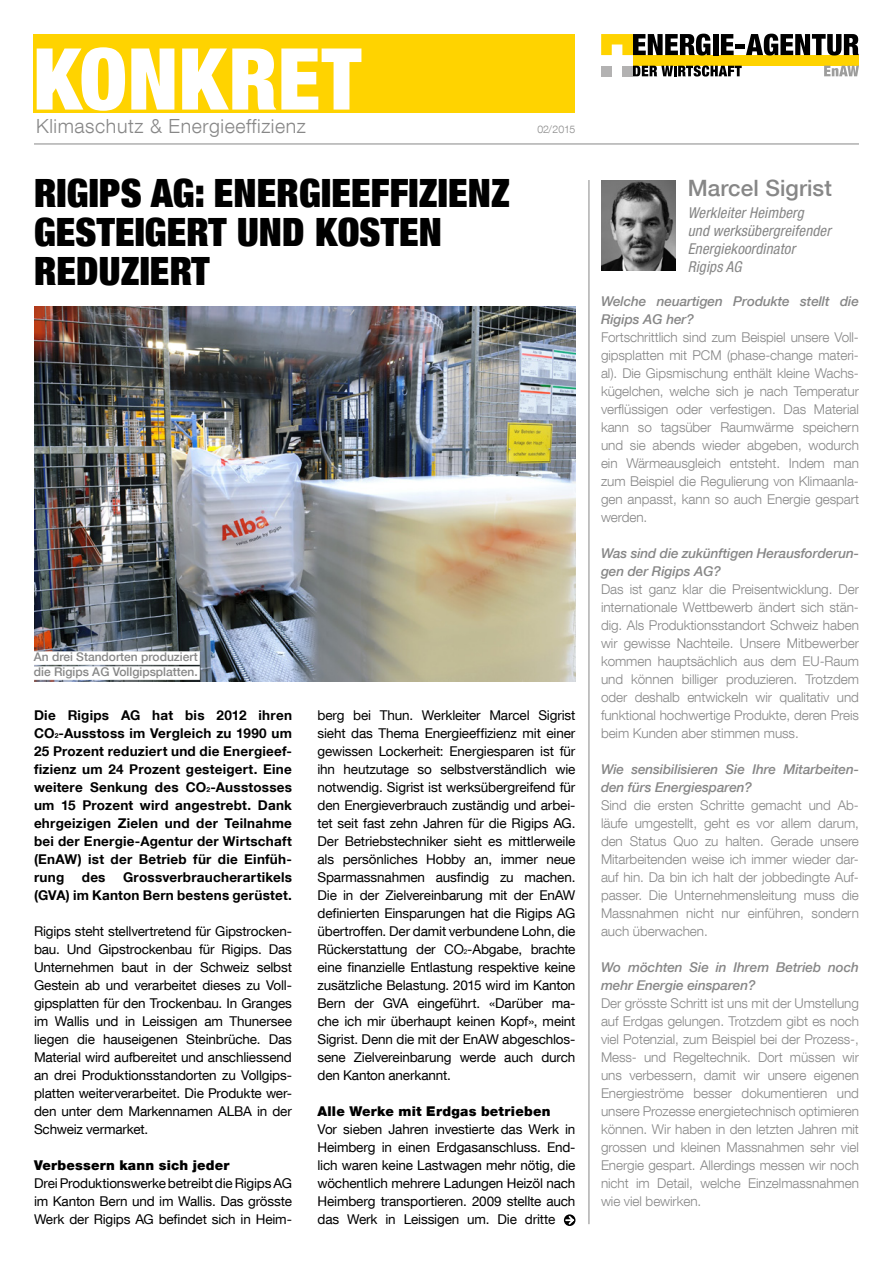
<style>
.page{position:relative;width:893px;height:1263px;background:#fff}
.page>*{position:absolute;margin:0;border:0;box-sizing:border-box;transform-origin:0 0}
.t1{font:900 condensed 85.5px "Helvetica Neue LT Com";letter-spacing:.01em;color:#fff}
.Haupttitel{font:900 condensed 39px/39px "Helvetica Neue LT Com";letter-spacing:.005em;color:#000}
.Interview_Name{font:500 22.5px "Helvetica Neue LT Com";letter-spacing:.005em;color:#878787}
.t2{font:300 19.5px "Helvetica Neue LT Com";letter-spacing:.03em;color:#878787}
.Interview_Jobtitel{font:italic condensed 15px/18px "Helvetica Neue LT Com";letter-spacing:.01em;color:#878787}
.Lauftext{font:13.5px/18px "Helvetica Neue LT Com";letter-spacing:-.01em;color:#000;text-align:justify}
.Interview_Antwort{font:300 13.5px/18px "Helvetica Neue LT Com";letter-spacing:-.005em;color:#878787;text-align:justify}
.Lead{font:700 13.5px/18px "Helvetica Neue LT Com";letter-spacing:.015em;color:#000;text-align:justify}
.Interview_Frage{font:italic 500 13.5px/18px "Helvetica Neue LT Com";letter-spacing:-.005em;color:#878787}
.Absatztitel{font:900 13.5px "Helvetica Neue LT Com";letter-spacing:.015em;color:#000}
.Legende{font:500 12px "Helvetica Neue LT Com";color:#878787}
.t3{font:300 10.5px "Helvetica Neue LT Com";letter-spacing:-.02em;color:#878787}
.s1{font-size:6.75px}
</style>
<div class="page">
<img style="left:34px;top:306px;width:541px;height:375px">
<svg style="left:564px;top:1214px;width:11px;height:12px"></svg>
<div style="left:34px;top:651px;width:166px;height:14px;background:#fff"></div>
<div style="left:34px;top:666px;width:166px;height:14px;background:#fff"></div>
<hr style="left:589px;top:180px;width:1px;height:1044px;background:#878787">
<hr style="left:34px;top:144px;width:825px;height:1px;background:#878787">
<div style="left:34px;top:34px;width:541px;height:78px;background:#ffd300"></div>
<div style="left:633px;top:55px;width:226px;height:11px;background:#ffd300"></div>
<div style="left:601px;top:66px;width:11px;height:10px;background:#b3b2b2"></div>
<div style="left:622px;top:66px;width:11px;height:10px;background:#b3b2b2"></div>
<svg style="left:824px;top:66px;width:35px;height:10px"></svg>
<svg style="left:601px;top:34px;width:109px;height:21px"></svg>
<div style="left:713px;top:34px;width:5px;height:21px;background:#000"></div>
<svg style="left:721px;top:34px;width:13px;height:21px"></svg>
<div style="left:736px;top:44px;width:9px;height:5px;background:#000"></div>
<svg style="left:746px;top:34px;width:113px;height:21px"></svg>
<svg style="left:633px;top:65px;width:109px;height:12px"></svg>
<img style="left:601px;top:180px;width:74px;height:90px">
<p class="t1" style="left:34px;top:28px;width:329px">KONKRET</p>
<p class="t2" style="left:36px;top:114px;width:271px">Klimaschutz &amp; Energieeffizienz</p>
<p class="t3" style="left:537px;top:123px;width:40px">02/2015</p>
<p class="Haupttitel" style="left:34px;top:173px;width:477px">RIGIPS AG: ENERGIEEFFIZIENZ<br>GESTEIGERT UND KOSTEN<br>REDUZIERT</p>
<p class="Legende" style="left:34px;top:650px;width:165px">An drei Standorten produziert</p>
<p class="Legende" style="left:34px;top:665px;width:165px">die Rigips AG Vollgipsplatten.</p>
<p class="Lead" style="left:34px;top:706px;width:259px">Die Rigips AG hat bis 2012 ihren CO<span class="s1">2</span>-Ausstoss im Vergleich zu 1990 um 25 Prozent reduziert und die Energieef&shy;fizienz um 24 Prozent gesteigert. Eine weitere Senkung des CO<span class="s1">2</span>-Ausstosses um 15 Prozent wird angestrebt. Dank ehrgeizigen Zielen und der Teilnahme bei der Energie-Agentur der Wirtschaft (EnAW) ist der Betrieb für die Einfüh&shy;rung</p>
<p class="Lead" style="left:34px;top:868px;width:259px;text-align:right">Grossverbraucherartikels<br>(GVA) im Kanton Bern bestens gerüstet.</p>
<p class="Lauftext" style="left:34px;top:922px;width:259px">Rigips steht stellvertretend für Gipstrocken&shy;bau. Und Gipstrockenbau für Rigips. Das Unternehmen baut in der Schweiz selbst Gestein ab und verarbeitet dieses zu Voll&shy;gipsplatten für den Trockenbau. In Granges im Wallis und in Leissigen am Thunersee liegen die hauseigenen Steinbrüche. Das Material wird aufbereitet und anschliessend an drei Produktionsstandorten zu Vollgips&shy;platten weiterverarbeitet. Die Produkte wer&shy;den unter dem Markennamen ALBA in der Schweiz vermarket.</p>
<p class="Absatztitel" style="left:34px;top:1157px;width:197px">Verbessern kann sich jeder</p>
<p class="Lauftext" style="left:34px;top:1174px;width:259px">Drei Produktionswerke betreibt die Rigips AG im Kanton Bern und im Wallis. Das grösste Werk der Rigips AG befindet sich in Heim-</p>
<p class="Lead" style="left:82px;top:868px;width:25px">des</p>
<p class="Lauftext" style="left:317px;top:706px;width:259px">berg bei Thun. Werkleiter Marcel Sigrist sieht das Thema Energieeffizienz mit einer gewissen Lockerheit: Energiesparen ist für ihn heutzutage so selbstverständlich wie notwendig. Sigrist ist werksübergreifend für den Energieverbrauch zuständig und arbei&shy;tet seit fast zehn Jahren für die Rigips AG.<br>Der Betriebstechniker sieht es mittlerweile als persönliches Hobby an, immer neue Sparmassnahmen ausfindig zu machen.<br>Die in der Zielvereinbarung mit der EnAW definierten Einsparungen hat die Rigips AG übertroffen. Der damit verbundene Lohn, die Rückerstattung der CO<span class="s1">2</span>-Abgabe, brachte eine finanzielle Entlastung respektive keine zusätzliche Belastung. 2015 wird im Kanton Bern der GVA eingeführt. «Darüber ma&shy;che ich mir überhaupt keinen Kopf», meint Sigrist. Denn die mit der EnAW abgeschlos&shy;sene Zielvereinbarung werde auch durch den Kanton anerkannt.</p>
<p class="Absatztitel" style="left:317px;top:1103px;width:234px">Alle Werke mit Erdgas betrieben</p>
<p class="Lauftext" style="left:317px;top:1120px;width:259px">Vor sieben Jahren investierte das Werk in Heimberg in einen Erdgasanschluss. End&shy;lich waren keine Lastwagen mehr nötig, die wöchentlich mehrere Ladungen Heizöl nach Heimberg transportieren. 2009 stellte auch das Werk in Leissigen um. Die dritte</p>
<p class="Interview_Name" style="left:688px;top:175px;width:146px">Marcel Sigrist</p>
<p class="Interview_Jobtitel" style="left:688px;top:204px;width:144px">Werkleiter Heimberg<br>und werksübergreifender<br>Energiekoordinator</p>
<p class="Interview_Jobtitel" style="left:688px;top:258px;width:55px">Rigips AG</p>
<p class="Interview_Frage" style="left:601px;top:292px;width:259px">Welche neuartigen Produkte stellt die<br>Rigips AG her?</p>
<p class="Interview_Antwort" style="left:601px;top:328px;width:259px">Fortschrittlich sind zum Beispiel unsere Voll&shy;gipsplatten mit PCM (phase-change materi&shy;al). Die Gipsmischung enthält kleine Wachs&shy;kügelchen, welche sich je nach Temperatur verflüssigen oder verfestigen. Das Material kann so tagsüber Raumwärme speichern und sie abends wieder abgeben, wodurch ein Wärmeausgleich entsteht. Indem man zum Beispiel die Regulierung von Klimaanla&shy;gen anpasst, kann so auch Energie gespart werden.</p>
<p class="Interview_Frage" style="left:601px;top:544px;width:259px">Was sind die zukünftigen Herausforderun&shy;gen der Rigips AG?</p>
<p class="Interview_Antwort" style="left:601px;top:580px;width:259px">Das ist ganz klar die Preisentwicklung. Der internationale Wettbewerb ändert sich stän&shy;dig. Als Produktionsstandort Schweiz haben wir gewisse Nachteile. Unsere Mitbewerber kommen hauptsächlich aus dem EU-Raum und können billiger produzieren. Trotzdem oder deshalb entwickeln wir qualitativ und funktional hochwertige Produkte, deren Preis beim Kunden aber stimmen muss.</p>
<p class="Interview_Frage" style="left:601px;top:760px;width:259px">Wie sensibilisieren Sie Ihre Mitarbeiten&shy;den fürs Energiesparen?</p>
<p class="Interview_Antwort" style="left:601px;top:796px;width:259px">Sind die ersten Schritte gemacht und Ab&shy;läufe umgestellt, geht es vor allem darum, den Status Quo zu halten. Gerade unsere Mitarbeitenden weise ich immer wieder dar&shy;auf hin. Da bin ich halt der jobbedingte Auf&shy;passer. Die Unternehmensleitung muss die Massnahmen nicht nur einführen, sondern auch überwachen.</p>
<p class="Interview_Frage" style="left:601px;top:958px;width:259px">Wo möchten Sie in Ihrem Betrieb noch mehr Energie einsparen?</p>
<p class="Interview_Antwort" style="left:601px;top:994px;width:259px">Der grösste Schritt ist uns mit der Umstellung auf Erdgas gelungen. Trotzdem gibt es noch viel Potenzial, zum Beispiel bei der Prozess-, Mess- und Regeltechnik. Dort müssen wir uns verbessern, damit wir unsere eigenen Energieströme besser dokumentieren und unsere Prozesse energietechnisch optimieren können. Wir haben in den letzten Jahren mit grossen und kleinen Massnahmen sehr viel Energie gespart. Allerdings messen wir noch nicht im Detail, welche Einzelmassnahmen wie viel bewirken.</p>
</div>
